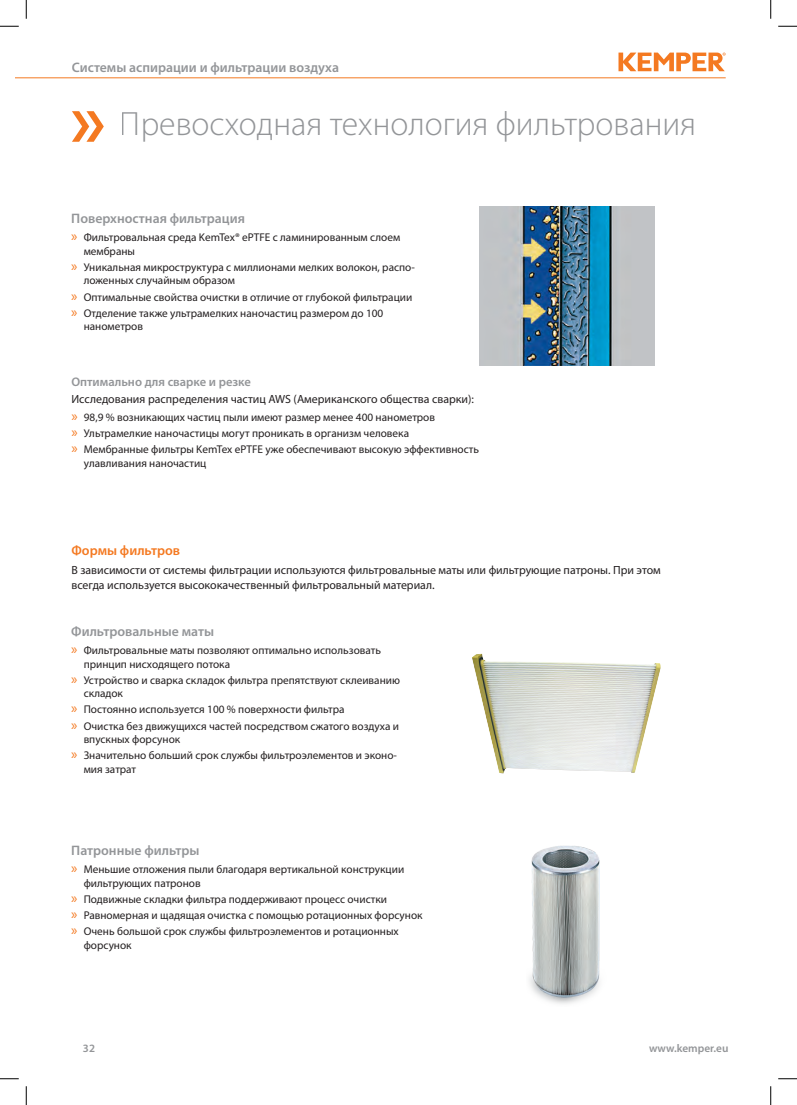
<style>
.page{position:relative;width:797px;height:1105px;background:#fff}
.page>*{position:absolute;margin:0;border:0;box-sizing:border-box;transform-origin:0 0}
.t1{font:600 81.38px "Myriad Pro";color:#f47921}
.t2{font:300 33.75px "Myriad Pro";color:#939598}
.t3{font:600 13.75px "Myriad Pro";color:#939598}
.t4{font:600 13.75px "Myriad Pro";color:#f47921}
.t5{font:600 12.5px "Myriad Pro";color:#939598}
.t6{font:11.88px/15px "Myriad Pro";color:#231f20}
.t7{font:11.25px/16.1px "Myriad Pro";color:#231f20}
.t8{font:600 11.25px "Myriad Pro";color:#939598}
.s1{font-size:15px;color:#f47921}
.s2{font-size:12.5px}
</style>
<div class="page">
<svg style="left:618px;top:53px;width:107px;height:18px"></svg>
<hr style="left:16px;top:78px;width:709px;height:1px;background:#f47921">
<img style="left:479px;top:207px;width:175px;height:158px">
<img style="left:529px;top:845px;width:71px;height:159px">
<img style="left:472px;top:654px;width:189px;height:119px">
<svg style="left:0;top:25px;width:19px;height:2px"></svg>
<svg style="left:778px;top:25px;width:19px;height:2px"></svg>
<svg style="left:0;top:1078px;width:19px;height:1px"></svg>
<svg style="left:778px;top:1078px;width:19px;height:1px"></svg>
<svg style="left:25px;top:0;width:2px;height:19px"></svg>
<svg style="left:25px;top:1086px;width:2px;height:19px"></svg>
<svg style="left:770px;top:0;width:1px;height:19px"></svg>
<svg style="left:770px;top:1086px;width:1px;height:19px"></svg>
<p class="t3" style="left:72px;top:59px;width:269px">Системы аспирации и фильтрации воздуха</p>
<h1 class="t1" style="left:70px;top:68px;width:38px">»</h1>
<h2 class="t2" style="left:120px;top:104px;width:577px">Превосходная технология фильтрования</h2>
<p class="t3" style="left:71px;top:209px;width:175px">Поверхностная фильтрация</p>
<p class="t7" style="left:84px;top:230px;width:318px;line-height:13.5px;text-indent:-12px"><span class="s1">»</span> Фильтровальная среда KemTex® ePTFE с ламинированным слоем мембраны</p>
<p class="t7" style="left:84px;top:260px;width:333px;line-height:13.5px;text-indent:-12px"><span class="s1">»</span> Уникальная микроструктура с миллионами мелких волокон, распо&shy;ложенных случайным образом</p>
<p class="t7" style="left:71px;top:288px;width:342px"><span class="s1">»</span> Оптимальные свойства очистки в отличие от глубокой фильтрации <span class="s1">»</span> Отделение также ультрамелких наночастиц размером до 100</p>
<p class="t7" style="left:84px;top:318px;width:61px">нанометров</p>
<p class="t5" style="left:71px;top:373px;width:181px">Оптимально для сварке и резке</p>
<p class="t6" style="left:71px;top:392px;width:404px">Исследования распределения частиц AWS (Американского общества сварки):</p>
<p class="t7" style="left:71px;top:409px;width:409px"><span class="s1">»</span> 98,9 % возникающих частиц пыли имеют размер менее 400 нанометров<br><span class="s1">»</span> Ультрамелкие наночастицы могут проникать в организм человека<br><span class="s1">»</span> Мембранные фильтры KemTex ePTFE уже обеспечивают высокую эффективность</p>
<p class="t7" style="left:84px;top:455px;width:124px">улавливания наночастиц</p>
<p class="t4" style="left:71px;top:541px;width:110px">Формы фильтров</p>
<p class="t6" style="left:71px;top:562px;width:591px">В зависимости от системы фильтрации используются фильтровальные маты или фильтрующие патроны. При этом всегда используется высококачественный фильтровальный материал<span class="s2">.</span></p>
<p class="t3" style="left:71px;top:622px;width:144px">Фильтровальные маты</p>
<p class="t7" style="left:84px;top:643px;width:299px;line-height:13.5px;text-indent:-12px"><span class="s1">»</span> Фильтровальные маты позволяют оптимально использовать принцип нисходящего потока</p>
<p class="t7" style="left:84px;top:673px;width:318px;line-height:13.5px;text-indent:-12px"><span class="s1">»</span> Устройство и сварка складок фильтра препятствуют склеиванию складок</p>
<p class="t7" style="left:71px;top:701px;width:329px"><span class="s1">»</span> Постоянно используется 100 % поверхности фильтра<br><span class="s1">»</span> Очистка без движущихся частей посредством сжатого воздуха и</p>
<p class="t7" style="left:71px;top:731px;width:327px;text-indent:12px">впускных форсунок<br><span class="s1">»</span> Значительно больший срок службы фильтроэлементов и эконо-</p>
<p class="t7" style="left:84px;top:761px;width:54px">мия затрат</p>
<p class="t3" style="left:71px;top:841px;width:130px">Патронные фильтры</p>
<p class="t7" style="left:84px;top:862px;width:322px;line-height:13.5px;text-indent:-12px"><span class="s1">»</span> Меньшие отложения пыли благодаря вертикальной конструкции фильтрующих патронов</p>
<p class="t7" style="left:71px;top:891px;width:353px"><span class="s1">»</span> Подвижные складки фильтра поддерживают процесс очистки<br><span class="s1">»</span> Равномерная и щадящая очистка с помощью ротационных форсунок <span class="s1">»</span> Очень большой срок службы фильтроэлементов и ротационных</p>
<p class="t7" style="left:84px;top:937px;width:49px">форсунок</p>
<p class="t8" style="left:83px;top:1041px;width:14px">32</p>
<p class="t8" style="left:649px;top:1041px;width:81px">www.kemper.eu</p>
</div>
